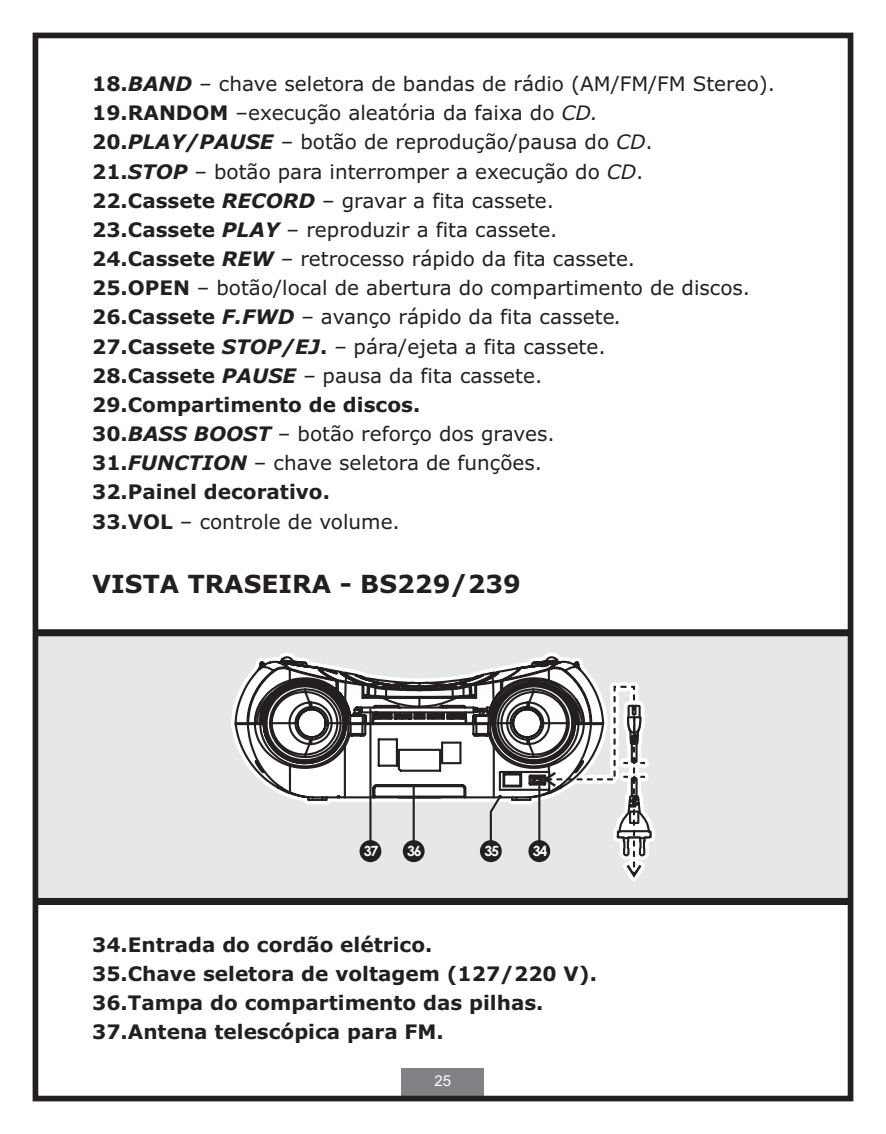
<style>
.page{position:relative;width:886px;height:1134px;background:#fff}
.page>*{position:absolute;margin:0;border:0;box-sizing:border-box;transform-origin:0 0}
.t1{font:700 25px "Verdana";color:#231f20}
.t2{font:20px/29.2px "Verdana";color:#231f20}
.t3{font:700 20px/29.2px "Verdana";color:#231f20}
.t4{font:15px "Arial";color:#fff}
.t5{font:700 14px "Century Gothic";letter-spacing:-.085em;color:#fff}
.s1{font-weight:700}
.s2{font-weight:700;font-style:italic}
.s3{font-style:italic}
</style>
<div class="page">
<div style="left:35px;top:633px;width:815px;height:268px;background:#e6e7e9"></div>
<div style="left:35px;top:629px;width:815px;height:7px;background:#231f20"></div>
<div style="left:35px;top:898px;width:815px;height:7px;background:#231f20"></div>
<svg style="left:233px;top:655px;width:419px;height:223px"></svg>
<div style="left:528px;top:840px;width:22px;height:22px;background:#231f20;border:2px solid #231f20;border-radius:50%"></div>
<hr style="left:538px;top:786px;width:2px;height:55px;background:#231f20">
<div style="left:402px;top:1068px;width:82px;height:30px;background:#808285"></div>
<div style="left:33px;top:33px;width:820px;height:1068px;border:6px solid #231f20"></div>
<p class="t2" style="left:92px;top:71px;width:684px"><span class="s1">18.</span><span class="s2">BAND</span> – chave seletora de bandas de rádio (AM/FM/FM Stereo).<br><span class="s1">19.RANDOM</span> –execução aleatória da faixa do <span class="s3">CD.<br></span><span class="s1">20.</span><span class="s2">PLAY/PAUSE</span> – botão de reprodução/pausa do <span class="s3">CD</span>.<br><span class="s1">21.</span><span class="s2">STOP</span> – botão para interromper a execução do <span class="s3">CD</span>.<br><span class="s1">22.Cassete</span> <span class="s2">RECORD</span> – gravar a fita cassete.<br><span class="s1">23.Cassete</span> <span class="s2">PLAY</span> – reproduzir a fita cassete.<br><span class="s1">24.Cassete</span> <span class="s2">REW</span> – retrocesso rápido da fita cassete.<br><span class="s1">25.OPEN</span> – botão/local de abertura do compartimento de discos.<br><span class="s1">26.Cassete</span> <span class="s2">F.FWD</span> <span class="s3">–</span> avanço rápido da fita cassete<span class="s3">.<br></span><span class="s1">27.Cassete</span> <span class="s2">STOP/EJ</span><span class="s1">.</span> <span class="s3">–</span> pára/ejeta a fita cassete.<br><span class="s1">28.Cassete</span> <span class="s2">PAUSE</span> <span class="s3">–</span> pausa da fita cassete.<br><span class="s1">29.Compartimento de discos.<br>30.</span><span class="s2">BASS BOOST</span> – botão reforço dos graves.<br><span class="s1">31.</span><span class="s2">FUNCTION</span> – chave seletora de funções.<br><span class="s1">32.Painel decorativo.<br>33.VOL</span> – controle de volume.</p>
<p class="t1" style="left:92px;top:574px;width:430px">VISTA TRASEIRA - BS229/239</p>
<p class="t5" style="left:364px;top:846px;width:16px">37</p>
<p class="t5" style="left:407px;top:846px;width:16px">36</p>
<p class="t5" style="left:484px;top:846px;width:16px">35</p>
<p class="t5" style="left:533px;top:846px;width:16px">34</p>
<p class="t3" style="left:92px;top:931px;width:506px">34.Entrada do cordão elétrico.<br>35.Chave seletora de voltagem (127/220 V).<br>36.Tampa do compartimento das pilhas.<br>37.Antena telescópica para FM.</p>
<p class="t4" style="left:435px;top:1075px;width:18px">25</p>
</div>
